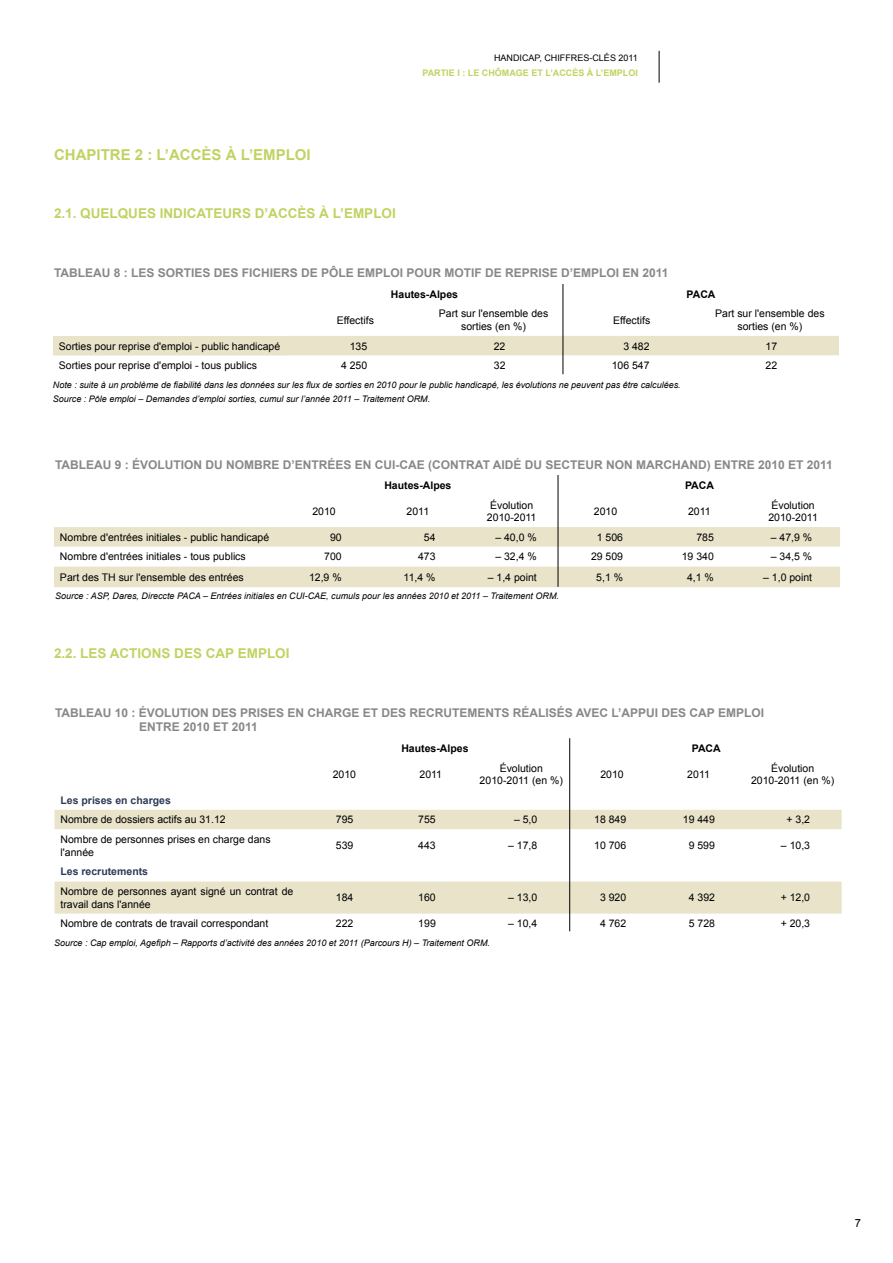
<style>
.page{position:relative;width:893px;height:1263px;background:#fff}
.page>*{position:absolute;margin:0;border:0;box-sizing:border-box;transform-origin:0 0}
.t1{font:700 15px "Arial";color:#c0d362}
.t2{font:700 13.5px "Arial";color:#c0d362}
.t3{font:700 12px/14.4px "Arial";color:#87888a}
.t4{font:11.25px "Arial";color:#000}
.t5{font:10.5px/12.6px "Arial";color:#000}
.t6{font:700 10.5px "Arial";color:#000}
.t7{font:italic 9px/14.1px "Arial";color:#000}
.t8{font:700 9px/15px "Arial";color:#c0d362;text-align:right}
.s1{font-weight:400;color:#000}
.s2{font-weight:700;color:#2e3c57}
</style>
<div class="page">
<hr style="left:659px;top:51px;width:1px;height:32px;background:#000">
<div style="left:55px;top:810px;width:787px;height:103px;background:#e8e3c9"></div>
<svg style="left:55px;top:829px;width:787px;height:52px"></svg>
<div style="left:54px;top:527px;width:786px;height:60px;background:#e8e3c9"></div>
<svg style="left:54px;top:547px;width:786px;height:19px"></svg>
<svg style="left:53px;top:336px;width:786px;height:39px"></svg>
<hr style="left:563px;top:284px;width:1px;height:90px;background:#000">
<hr style="left:558px;top:475px;width:1px;height:112px;background:#000">
<hr style="left:569px;top:738px;width:1px;height:193px;background:#000">
<p class="t8" style="left:422px;top:50px;width:217px"><span class="s1">HANDICAP, CHIFFRES-CLÉS 2011<br></span>PARTIE I : LE CHÔMAGE ET L’ACCÈS À L’EMPLOI</p>
<p class="t1" style="left:54px;top:144px;width:258px">CHAPITRE 2 : L’ACCÈS À L’EMPLOI</p>
<p class="t2" style="left:54px;top:204px;width:343px">2.1. QUELQUES INDICATEURS D’ACCÈS À L’EMPLOI</p>
<p class="t3" style="left:54px;top:266px;width:616px">TABLEAU 8 : LES SORTIES DES FICHIERS DE PÔLE EMPLOI POUR MOTIF DE REPRISE D’EMPLOI EN 2011</p>
<p class="t6" style="left:391px;top:287px;width:69px">Hautes-Alpes</p>
<p class="t6" style="left:686px;top:287px;width:30px">PACA</p>
<p class="t5" style="left:337px;top:314px;width:39px">Effectifs</p>
<p class="t5" style="left:439px;top:307px;width:111px;text-align:center">Part sur l'ensemble des sorties (en %)</p>
<p class="t5" style="left:613px;top:314px;width:39px">Effectifs</p>
<p class="t5" style="left:715px;top:307px;width:111px;text-align:center">Part sur l'ensemble des sorties (en %)</p>
<p class="t5" style="left:59px;top:340px;width:223px">Sorties pour reprise d'emploi - public handicapé</p>
<p class="t5" style="left:350px;top:340px;width:19px">135</p>
<p class="t5" style="left:494px;top:340px;width:13px">22</p>
<p class="t5" style="left:623px;top:340px;width:28px">3 482</p>
<p class="t5" style="left:766px;top:340px;width:13px">17</p>
<p class="t5" style="left:59px;top:359px;width:200px">Sorties pour reprise d'emploi - tous publics</p>
<p class="t5" style="left:341px;top:359px;width:28px">4 250</p>
<p class="t5" style="left:494px;top:359px;width:13px">32</p>
<p class="t5" style="left:612px;top:359px;width:39px">106 547</p>
<p class="t5" style="left:766px;top:359px;width:13px">22</p>
<p class="t7" style="left:53px;top:378px;width:629px">Note : suite à un problème de fiabilité dans les données sur les flux de sorties en 2010 pour le public handicapé, les évolutions ne peuvent pas être calculées.<br>Source : Pôle emploi – Demandes d’emploi sorties, cumul sur l’année 2011 – Traitement ORM.</p>
<p class="t3" style="left:55px;top:458px;width:779px">TABLEAU 9 : ÉVOLUTION DU NOMBRE D’ENTRÉES EN CUI-CAE (CONTRAT AIDÉ DU SECTEUR NON MARCHAND) ENTRE 2010 ET 2011</p>
<p class="t6" style="left:384px;top:478px;width:69px">Hautes-Alpes</p>
<p class="t6" style="left:685px;top:478px;width:30px">PACA</p>
<p class="t5" style="left:312px;top:505px;width:25px">2010</p>
<p class="t5" style="left:407px;top:505px;width:24px">2011</p>
<p class="t5" style="left:487px;top:499px;width:51px">Évolution<br>2010-2011</p>
<p class="t5" style="left:594px;top:505px;width:25px">2010</p>
<p class="t5" style="left:688px;top:505px;width:24px">2011</p>
<p class="t5" style="left:768px;top:499px;width:51px">Évolution<br>2010-2011</p>
<p class="t5" style="left:60px;top:531px;width:211px">Nombre d'entrées initiales - public handicapé</p>
<p class="t5" style="left:330px;top:531px;width:13px">90</p>
<p class="t5" style="left:424px;top:531px;width:13px">54</p>
<p class="t5" style="left:495px;top:531px;width:43px">– 40,0 %</p>
<p class="t5" style="left:597px;top:531px;width:28px">1 506</p>
<p class="t5" style="left:696px;top:531px;width:19px">785</p>
<p class="t5" style="left:771px;top:531px;width:43px">– 47,9 %</p>
<p class="t5" style="left:60px;top:550px;width:187px">Nombre d'entrées initiales - tous publics</p>
<p class="t5" style="left:324px;top:550px;width:19px">700</p>
<p class="t5" style="left:418px;top:550px;width:19px">473</p>
<p class="t5" style="left:495px;top:550px;width:43px">– 32,4 %</p>
<p class="t5" style="left:591px;top:550px;width:34px">29 509</p>
<p class="t5" style="left:682px;top:550px;width:34px">19 340</p>
<p class="t5" style="left:771px;top:550px;width:43px">– 34,5 %</p>
<p class="t5" style="left:60px;top:571px;width:185px">Part des TH sur l'ensemble des entrées</p>
<p class="t5" style="left:309px;top:571px;width:34px">12,9 %</p>
<p class="t5" style="left:404px;top:571px;width:33px">11,4 %</p>
<p class="t5" style="left:488px;top:571px;width:51px">– 1,4 point</p>
<p class="t5" style="left:596px;top:571px;width:28px">5,1 %</p>
<p class="t5" style="left:687px;top:571px;width:28px">4,1 %</p>
<p class="t5" style="left:763px;top:571px;width:51px">– 1,0 point</p>
<p class="t7" style="left:55px;top:589px;width:505px">Source : ASP, Dares, Direccte PACA – Entrées initiales en CUI-CAE, cumuls pour les années 2010 et 2011 – Traitement ORM.</p>
<p class="t2" style="left:54px;top:644px;width:237px">2.2. LES ACTIONS DES CAP EMPLOI</p>
<p class="t3" style="left:139px;top:706px;width:626px;text-indent:-84px">TABLEAU 10 : ÉVOLUTION DES PRISES EN CHARGE ET DES RECRUTEMENTS RÉALISÉS AVEC L’APPUI DES CAP EMPLOI<br>ENTRE 2010 ET 2011</p>
<p class="t6" style="left:401px;top:741px;width:69px">Hautes-Alpes</p>
<p class="t6" style="left:692px;top:741px;width:30px">PACA</p>
<p class="t5" style="left:61px;top:790px;width:167px;line-height:19.6px"><span class="s2">Les prises en charges<br></span>Nombre de dossiers actifs au 31.12</p>
<p class="t5" style="left:333px;top:768px;width:25px">2010</p>
<p class="t5" style="left:419px;top:768px;width:24px">2011</p>
<p class="t5" style="left:480px;top:762px;width:85px;text-align:center">Évolution<br>2010-2011 (en %)</p>
<p class="t5" style="left:600px;top:768px;width:25px">2010</p>
<p class="t5" style="left:687px;top:768px;width:24px">2011</p>
<p class="t5" style="left:751px;top:762px;width:85px;text-align:center">Évolution<br>2010-2011 (en %)</p>
<p class="t5" style="left:336px;top:813px;width:19px">795</p>
<p class="t5" style="left:418px;top:813px;width:19px">755</p>
<p class="t5" style="left:514px;top:813px;width:25px">– 5,0</p>
<p class="t5" style="left:594px;top:813px;width:34px">18 849</p>
<p class="t5" style="left:683px;top:813px;width:34px">19 449</p>
<p class="t5" style="left:786px;top:813px;width:25px">+ 3,2</p>
<p class="t5" style="left:61px;top:833px;width:212px">Nombre de personnes prises en charge dans l'année</p>
<p class="t5" style="left:336px;top:839px;width:19px">539</p>
<p class="t5" style="left:418px;top:839px;width:19px">443</p>
<p class="t5" style="left:508px;top:839px;width:31px">– 17,8</p>
<p class="t5" style="left:594px;top:839px;width:34px">10 706</p>
<p class="t5" style="left:689px;top:839px;width:28px">9 599</p>
<p class="t5" style="left:781px;top:839px;width:31px">– 10,3</p>
<p class="t5" style="left:61px;top:862px;width:234px;line-height:19.6px"><span class="s2">Les recrutements<br></span>Nombre de personnes ayant signé un contrat de</p>
<p class="t5" style="left:61px;top:898px;width:92px">travail dans l'année</p>
<p class="t5" style="left:336px;top:891px;width:19px">184</p>
<p class="t5" style="left:418px;top:891px;width:19px">160</p>
<p class="t5" style="left:508px;top:891px;width:31px">– 13,0</p>
<p class="t5" style="left:600px;top:891px;width:28px">3 920</p>
<p class="t5" style="left:689px;top:891px;width:28px">4 392</p>
<p class="t5" style="left:781px;top:891px;width:31px">+ 12,0</p>
<p class="t5" style="left:61px;top:917px;width:209px">Nombre de contrats de travail correspondant</p>
<p class="t5" style="left:336px;top:917px;width:19px">222</p>
<p class="t5" style="left:418px;top:917px;width:19px">199</p>
<p class="t5" style="left:508px;top:917px;width:31px">– 10,4</p>
<p class="t5" style="left:600px;top:917px;width:28px">4 762</p>
<p class="t5" style="left:689px;top:917px;width:28px">5 728</p>
<p class="t5" style="left:781px;top:917px;width:31px">+ 20,3</p>
<p class="t7" style="left:54px;top:936px;width:438px">Source : Cap emploi, Agefiph – Rapports d’activité des années 2010 et 2011 (Parcours H) – Traitement ORM.</p>
<p class="t4" style="left:855px;top:1215px;width:8px">7</p>
</div>
